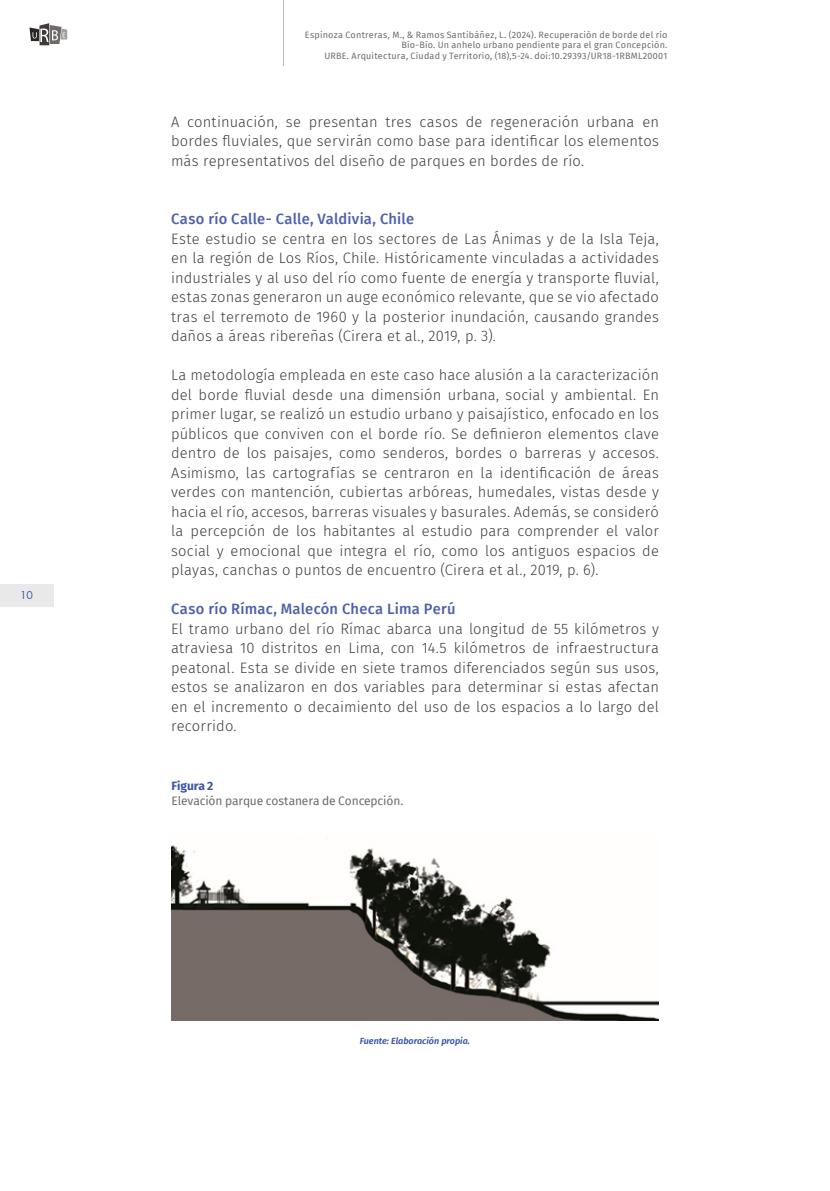
<style>
.page{position:relative;width:830px;height:1191px;background:#fff}
.page>*{position:absolute;margin:0;border:0;box-sizing:border-box;transform-origin:0 0}
.t1{font:300 15px/19.5px "Fira Sans";letter-spacing:.01em;color:#3e3e3f;text-align:justify}
.t2{font:500 15px "Fira Sans";letter-spacing:.015em;color:#4e61ac}
.t3{font:12px "Fira Sans";letter-spacing:-.01em;color:#706b6b}
.t4{font:700 12px "Fira Sans";letter-spacing:-.01em;color:#3d56a5}
.t5{font:10.5px "Futura Std";color:#3d56a5}
.t6{font:9px/10.8px "Fira Sans";letter-spacing:.025em;color:#706b6b;text-align:right}
.pie_de_foto{font:italic 600 9px "Fira Sans";color:#3d56a5}
</style>
<div class="page">
<div style="left:0;top:584px;width:53px;height:22px;background:#e9e9e9"></div>
<img style="left:171px;top:845px;width:487px;height:175px">
<hr style="left:283px;top:0;width:1px;height:66px;background:#bcbdc0">
<svg style="left:29px;top:23px;width:38px;height:22px"></svg>
<p class="t5" style="left:20px;top:588px;width:14px">10</p>
<p class="t6" style="left:305px;top:29px;width:364px">Espinoza Contreras, M., &amp; Ramos Santibáñez, L. (2024). Recuperación de borde del río<br>Bío-Bío. Un anhelo urbano pendiente para el gran Concepción.</p>
<p class="t6" style="left:324px;top:50px;width:344px">URBE. Arquitectura, Ciudad y Territorio, (18),5-24. doi:10.29393/UR18-1RBML20001</p>
<p class="t1" style="left:171px;top:112px;width:489px">A continuación, se presentan tres casos de regeneración urbana en bordes fluviales, que servirán como base para identificar los elementos más representativos del diseño de parques en bordes de río.</p>
<p class="t2" style="left:171px;top:207px;width:244px">Caso río Calle- Calle, Valdivia, Chile</p>
<p class="t1" style="left:171px;top:229px;width:489px">Este estudio se centra en los sectores de Las Ánimas y de la Isla Teja, en la región de Los Ríos, Chile. Históricamente vinculadas a actividades industriales y al uso del río como fuente de energía y transporte fluvial, estas zonas generaron un auge económico relevante, que se vio afectado tras el terremoto de 1960 y la posterior inundación, causando grandes daños a áreas ribereñas (Cirera et al., 2019, p. 3).</p>
<p class="t1" style="left:171px;top:365px;width:489px">La metodología empleada en este caso hace alusión a la caracterización del borde fluvial desde una dimensión urbana, social y ambiental. En primer lugar, se realizó un estudio urbano y paisajístico, enfocado en los públicos que conviven con el borde río. Se definieron elementos clave dentro de los paisajes, como senderos, bordes o barreras y accesos.<br>Asimismo, las cartografías se centraron en la identificación de áreas verdes con mantención, cubiertas arbóreas, humedales, vistas desde y hacia el río, accesos, barreras visuales y basurales. Además, se consideró la percepción de los habitantes al estudio para comprender el valor social y emocional que integra el río, como los antiguos espacios de playas, canchas o puntos de encuentro (Cirera et al., 2019, p. 6).</p>
<p class="t2" style="left:171px;top:597px;width:286px">Caso río Rímac, Malecón Checa Lima Perú</p>
<p class="t1" style="left:171px;top:619px;width:489px">El tramo urbano del río Rímac abarca una longitud de 55 kilómetros y atraviesa 10 distritos en Lima, con 14.5 kilómetros de infraestructura peatonal. Esta se divide en siete tramos diferenciados según sus usos, estos se analizaron en dos variables para determinar si estas afectan en el incremento o decaimiento del uso de los espacios a lo largo del recorrido.</p>
<p class="t4" style="left:171px;top:776px;width:43px">Figura 2</p>
<p class="t3" style="left:171px;top:791px;width:233px">Elevación parque costanera de Concepción.</p>
<p class="pie_de_foto" style="left:360px;top:1033px;width:112px">Fuente: Elaboración propia.</p>
</div>
